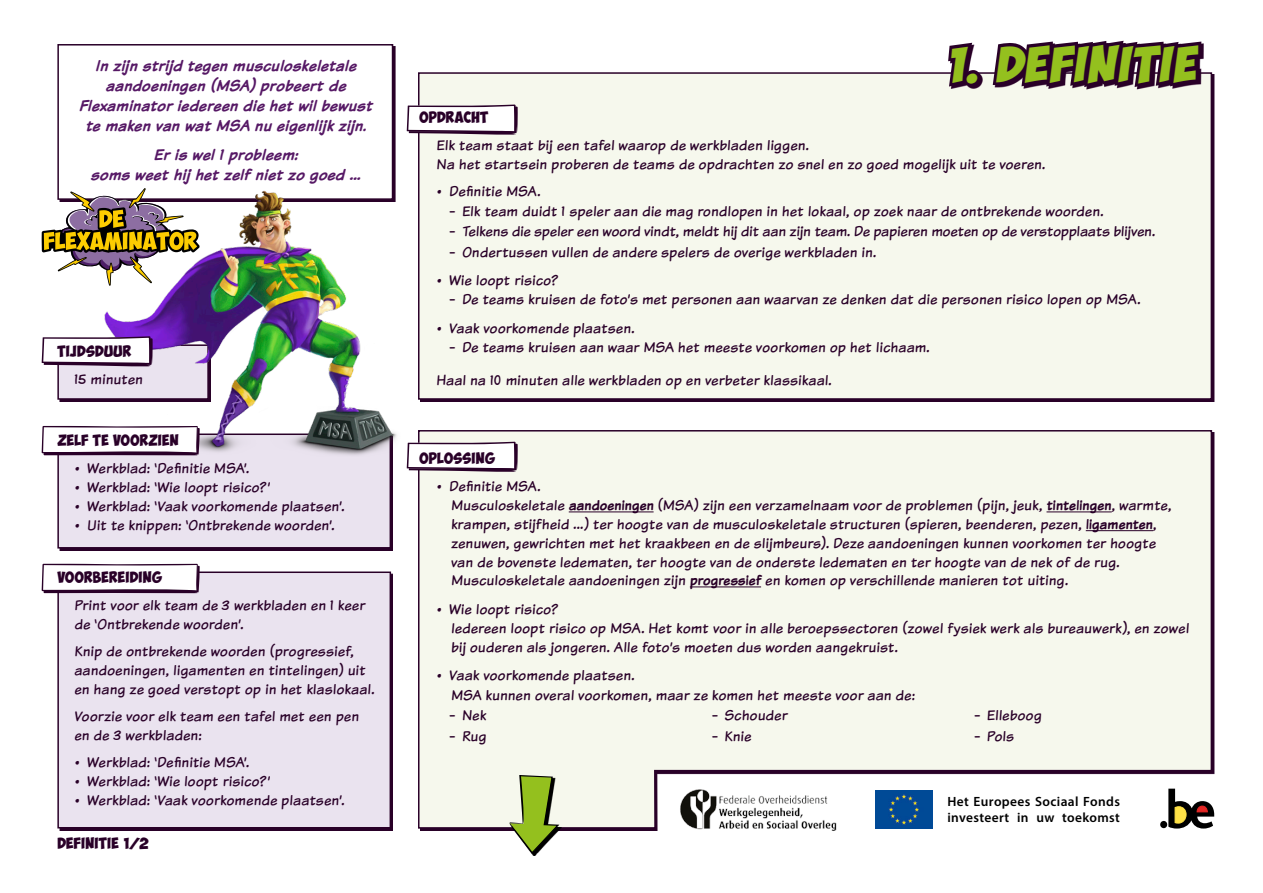
<style>
.page{position:relative;width:1263px;height:893px;background:#fff}
.page>*{position:absolute;margin:0;border:0;box-sizing:border-box;transform-origin:0 0}
.grote_titel{font:36px "Obelix Pro";color:#94c01e}
.inleidende_tekst{font:italic 700 16.8px/20.1px "Komika Text";letter-spacing:.035em;color:#561865;text-align:center}
.doorlopend_tekst_na{font:15px/18.8px "Komika Text";letter-spacing:.02em;color:#290028}
.doorlopende_tekst{font:15px/18.8px "Komika Text";letter-spacing:.02em;color:#290028}
.doorlopend_tekst_na-2{font:15px "Komika Text";color:#290028}
.titel{font:600 13.5px/16.2px "Myriad Pro";letter-spacing:.025em;color:#000}
.titel-2{font:11.25px "Obelix Pro";letter-spacing:.02em;color:#290028}
.s1{font-weight:700}
</style>
<div class="page">
<div style="left:58px;top:345px;width:150px;height:54px;background:#eae3ef"></div>
<div style="left:57px;top:344px;width:152px;height:56px;border:2px solid #290028"></div>
<svg style="left:418px;top:430px;width:795px;height:399px;background:#f2f4ea"></svg>
<div style="left:59px;top:436px;width:334px;height:115px;background:#290028"></div>
<div style="left:58px;top:434px;width:332px;height:114px;background:#eae3ef"></div>
<div style="left:57px;top:433px;width:334px;height:116px;border:2px solid #290028"></div>
<div style="left:419px;top:73px;width:792px;height:326px;background:#f6f8ed"></div>
<div style="left:418px;top:72px;width:794px;height:328px;border:2px solid #290028"></div>
<div style="left:57px;top:44px;width:336px;height:156px;border:2px solid #290028"></div>
<div style="left:58px;top:572px;width:332px;height:256px;background:#eae3ef"></div>
<div style="left:57px;top:571px;width:334px;height:257px;border:2px solid #290028"></div>
<div style="left:1160px;top:821px;width:7px;height:7px;background:#000;border-radius:50%"></div>
<svg style="left:1168px;top:789px;width:46px;height:39px"></svg>
<img style="left:679px;top:788px;width:159px;height:43px">
<img style="left:876px;top:790px;width:57px;height:38px">
<img style="left:89px;top:189px;width:308px;height:267px">
<svg style="left:42px;top:188px;width:158px;height:98px"></svg>
<svg style="left:42px;top:336px;width:111px;height:31px"></svg>
<svg style="left:407px;top:105px;width:111px;height:30px;background:#d4cdd4"></svg>
<svg style="left:407px;top:442px;width:111px;height:30px"></svg>
<svg style="left:41px;top:426px;width:161px;height:31px"></svg>
<svg style="left:41px;top:564px;width:161px;height:31px"></svg>
<hr style="left:569px;top:512px;width:85px;height:1px;background:#290028">
<hr style="left:1046px;top:512px;width:66px;height:1px;background:#290028">
<hr style="left:1086px;top:530px;width:67px;height:1px;background:#290028">
<hr style="left:690px;top:587px;width:71px;height:1px;background:#290028">
<svg style="left:944px;top:40px;width:262px;height:50px"></svg>
<svg style="left:532px;top:777px;width:30px;height:79px"></svg>
<svg style="left:510px;top:775px;width:49px;height:79px;background:#a4b96b"></svg>
<p class="inleidende_tekst" style="left:79px;top:55px;width:295px">In zijn strijd tegen musculoskeletale aandoeningen (MSA) probeert de Flexaminator iedereen die het wil bewust te maken van wat MSA nu eigenlijk zijn.</p>
<p class="inleidende_tekst" style="left:90px;top:144px;width:271px">Er is wel 1 probleem:<br>soms weet hij het zelf niet zo goed …</p>
<p class="titel-2" style="left:57px;top:346px;width:75px">TIJDSDUUR</p>
<p class="doorlopende_tekst" style="left:74px;top:370px;width:70px">15 minuten</p>
<p class="titel-2" style="left:57px;top:436px;width:123px">ZELF TE VOORZIEN</p>
<p class="doorlopend_tekst_na" style="left:75px;top:459px;width:175px">• Werkblad: ‘Definitie MSA’.</p>
<p class="doorlopend_tekst_na" style="left:75px;top:478px;width:196px">• Werkblad: ‘Wie loopt risico?’</p>
<p class="doorlopend_tekst_na" style="left:75px;top:496px;width:271px">• Werkblad: ‘Vaak voorkomende plaatsen’.</p>
<p class="doorlopend_tekst_na" style="left:75px;top:515px;width:261px">• Uit te knippen: ‘Ontbrekende woorden’.</p>
<p class="titel-2" style="left:57px;top:573px;width:106px">VOORBEREIDING</p>
<p class="doorlopende_tekst" style="left:74px;top:596px;width:292px">Print voor elk team de 3 werkbladen en 1 keer de ‘Ontbrekende woorden’.</p>
<p class="doorlopende_tekst" style="left:74px;top:642px;width:301px">Knip de ontbrekende woorden (progressief, aandoeningen, ligamenten en tintelingen) uit en hang ze goed verstopt op in het klaslokaal.</p>
<p class="doorlopende_tekst" style="left:74px;top:707px;width:286px">Voorzie voor elk team een tafel met een pen en de 3 werkbladen:</p>
<p class="doorlopend_tekst_na" style="left:75px;top:753px;width:175px">• Werkblad: ‘Definitie MSA’.</p>
<p class="doorlopend_tekst_na" style="left:75px;top:771px;width:196px">• Werkblad: ‘Wie loopt risico?’</p>
<p class="doorlopend_tekst_na" style="left:75px;top:790px;width:271px">• Werkblad: ‘Vaak voorkomende plaatsen’.</p>
<p class="titel-2" style="left:57px;top:838px;width:93px">DEFINITIE 1/2</p>
<p class="grote_titel" style="left:945px;top:49px;width:261px">1. DEFINITIE</p>
<p class="titel-2" style="left:419px;top:113px;width:70px">OPDRACHT</p>
<p class="doorlopende_tekst" style="left:436px;top:136px;width:610px">Elk team staat bij een tafel waarop de werkbladen liggen.<br>Na het startsein proberen de teams de opdrachten zo snel en zo goed mogelijk uit te voeren.</p>
<p class="doorlopend_tekst_na" style="left:437px;top:182px;width:105px">• Definitie MSA.</p>
<p class="doorlopend_tekst_na" style="left:449px;top:201px;width:656px">- Elk team duidt 1 speler aan die mag rondlopen in het lokaal, op zoek naar de ontbrekende woorden.</p>
<p class="doorlopend_tekst_na-2" style="left:449px;top:222px;width:707px">- Telkens die speler een woord vindt, meldt hij dit aan zijn team. De papieren moeten op de verstopplaats blijven.</p>
<p class="doorlopend_tekst_na" style="left:449px;top:242px;width:428px">- Ondertussen vullen de andere spelers de overige werkbladen in.</p>
<p class="doorlopend_tekst_na" style="left:437px;top:270px;width:123px">• Wie loopt risico?</p>
<p class="doorlopend_tekst_na" style="left:449px;top:290px;width:692px">- De teams kruisen de foto’s met personen aan waarvan ze denken dat die personen risico lopen op MSA.</p>
<p class="doorlopend_tekst_na" style="left:437px;top:318px;width:199px">• Vaak voorkomende plaatsen.</p>
<p class="doorlopend_tekst_na" style="left:449px;top:338px;width:482px">- De teams kruisen aan waar MSA het meeste voorkomen op het lichaam.</p>
<p class="doorlopende_tekst" style="left:436px;top:370px;width:397px">Haal na 10 minuten alle werkbladen op en verbeter klassikaal.</p>
<p class="titel-2" style="left:419px;top:453px;width:77px">OPLOSSING</p>
<p class="doorlopend_tekst_na" style="left:437px;top:476px;width:105px">• Definitie MSA.</p>
<p class="doorlopend_tekst_na" style="left:451px;top:496px;width:722px">Musculoskeletale <span class="s1">aandoeningen</span> (MSA) zijn een verzamelnaam voor de problemen (pijn, jeuk, <span class="s1">tintelingen</span>, warmte, krampen, stijfheid …) ter hoogte van de musculoskeletale structuren (spieren, beenderen, pezen, <span class="s1">ligamenten</span>, zenuwen, gewrichten met het kraakbeen en de slijmbeurs). Deze aandoeningen kunnen voorkomen ter hoogte van de bovenste ledematen, ter hoogte van de onderste ledematen en ter hoogte van de nek of de rug.<br>Musculoskeletale aandoeningen zijn <span class="s1">progressief</span> en komen op verschillende manieren tot uiting.</p>
<p class="doorlopend_tekst_na" style="left:437px;top:599px;width:123px">• Wie loopt risico?</p>
<p class="doorlopend_tekst_na" style="left:451px;top:619px;width:739px">Iedereen loopt risico op MSA. Het komt voor in alle beroepssectoren (zowel fysiek werk als bureauwerk), en zowel bij ouderen als jongeren. Alle foto’s moeten dus worden aangekruist.</p>
<p class="doorlopend_tekst_na" style="left:437px;top:666px;width:199px">• Vaak voorkomende plaatsen.</p>
<p class="doorlopend_tekst_na" style="left:451px;top:685px;width:465px">MSA kunnen overal voorkomen, maar ze komen het meeste voor aan de:</p>
<p class="doorlopend_tekst_na" style="left:449px;top:706px;width:38px">- Nek</p>
<p class="doorlopend_tekst_na" style="left:449px;top:726px;width:39px">- Rug</p>
<p class="doorlopend_tekst_na" style="left:712px;top:706px;width:77px">- Schouder</p>
<p class="doorlopend_tekst_na" style="left:712px;top:726px;width:41px">- Knie</p>
<p class="doorlopend_tekst_na" style="left:974px;top:706px;width:69px">- Elleboog</p>
<p class="doorlopend_tekst_na" style="left:974px;top:726px;width:41px">- Pols</p>
<p class="titel" style="left:947px;top:793px;width:174px">Het Europees Sociaal Fonds investeert in uw toekomst</p>
</div>
